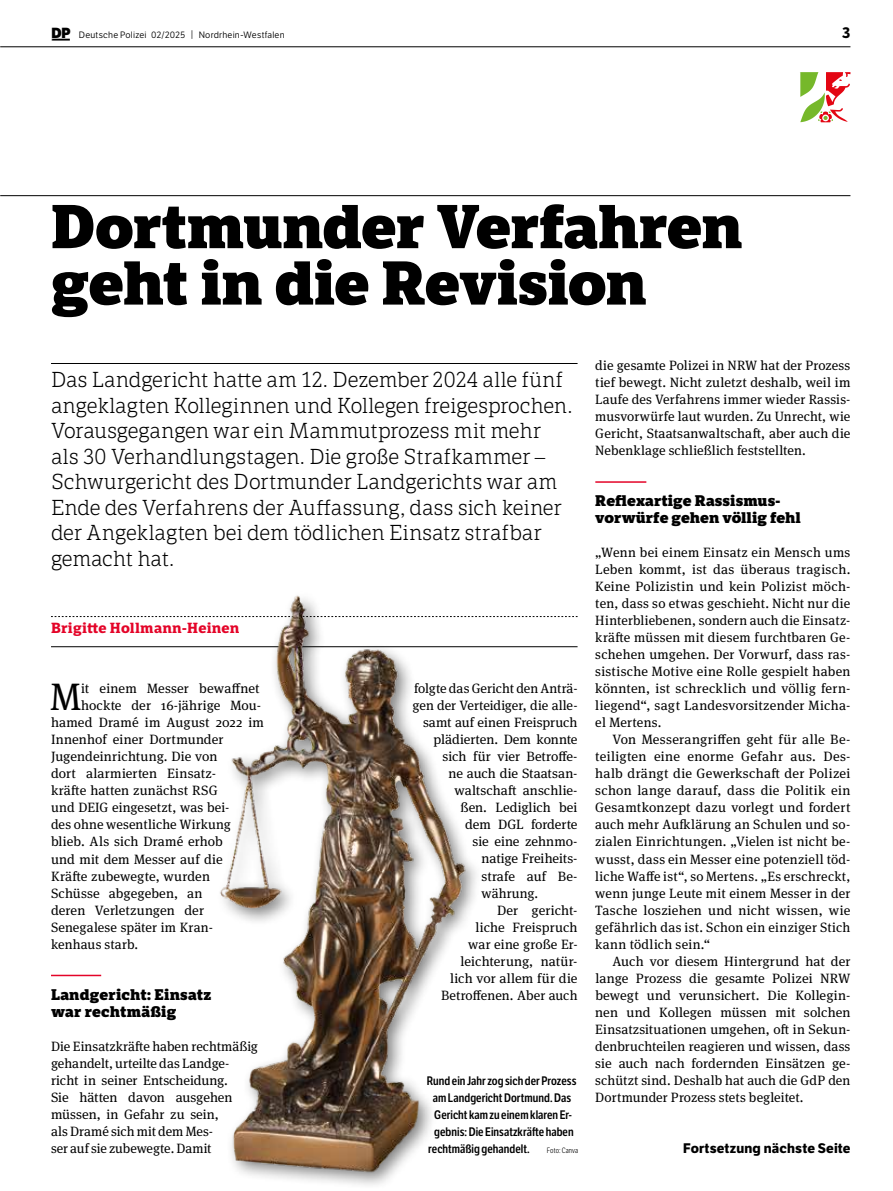
<style>
.page{position:relative;width:893px;height:1191px;background:#fff}
.page>*{position:absolute;margin:0;border:0;box-sizing:border-box;transform-origin:0 0}
.t1{font:800 60px/56.4px "LFT Etica Sheriff";letter-spacing:-.015em;color:#000}
.t2{font:38.25px "Meta Serif Pro";color:#000}
.t3{font:300 21px/25.5px "LFT Etica Sheriff";letter-spacing:-.015em;color:#000}
.t4{font:800 15px/17px "LFT Etica Sheriff";letter-spacing:.005em;color:#000}
.t5{font:700 15px "LFT Etica";color:#000}
.t6{font:700 14.25px "LFT Etica Sheriff";letter-spacing:.015em;color:#e40428}
.t7{font:13.5px/17px "Meta Serif Pro";letter-spacing:.005em;color:#000;text-align:justify}
.t8{font:700 13.5px "LFT Etica";letter-spacing:.015em;color:#000}
.t9{font:600 12px "LFT Etica Condensed";letter-spacing:.005em;color:#000}
.t10{font:9px "LFT Etica Bk";letter-spacing:.025em;color:#000}
.t11{font:300 7.5px "LFT Etica Condensed";letter-spacing:.01em;color:#000}
.s1{font-family:"LFT Etica XB";font-size:14.25px}
.s2{font-size:9.3px}
</style>
<div class="page">
<hr style="left:0;top:195px;width:850px;height:1px;background:#000">
<hr style="left:0;top:47px;width:850px;height:1px;background:#000">
<svg style="left:52px;top:39px;width:18px;height:2px"></svg>
<svg style="left:800px;top:72px;width:50px;height:50px"></svg>
<hr style="left:51px;top:363px;width:527px;height:1px;background:#000">
<hr style="left:51px;top:646px;width:527px;height:1px;background:#000">
<hr style="left:51px;top:974px;width:50px;height:2px;background:#e40428">
<hr style="left:595px;top:481px;width:51px;height:2px;background:#e40428">
<div style="left:214px;top:589px;width:269px;height:601px;background:#000;opacity:.5"></div>
<img style="left:62px;top:589px;width:516px;height:586px">
<p class="t10" style="left:52px;top:29px;width:235px"><span class="s1">DP</span> Deutsche Polizei 02/2025 <span class="s2">|</span> Nordrhein-Westfalen</p>
<p class="t5" style="left:842px;top:23px;width:10px">3</p>
<h1 class="t1" style="left:51px;top:199px;width:693px">Dortmunder Verfahren geht in die Revision</h1>
<p class="t7" style="left:595px;top:356px;width:257px">die gesamte Polizei in NRW hat der Prozess tief bewegt. Nicht zuletzt deshalb, weil im Laufe des Verfahrens immer wieder Rassis&shy;musvorwürfe laut wurden. Zu Unrecht, wie Gericht, Staatsanwaltschaft, aber auch die Nebenklage schließlich feststellten.</p>
<p class="t4" style="left:595px;top:492px;width:207px">Reflexartige Rassismus&shy;vorwürfe gehen völlig fehl</p>
<p class="t7" style="left:595px;top:543px;width:257px">„Wenn bei einem Einsatz ein Mensch ums Leben kommt, ist das überaus tragisch.<br>Keine Polizistin und kein Polizist möch&shy;ten, dass so etwas geschieht. Nicht nur die Hinterbliebenen, sondern auch die Einsatz&shy;kräfte müssen mit diesem furchtbaren Ge&shy;schehen umgehen. Der Vorwurf, dass ras&shy;sistische Motive eine Rolle gespielt haben könnten, ist schrecklich und völlig fern&shy;liegend“, sagt Landesvorsitzender Micha&shy;el Mertens.</p>
<p class="t7" style="left:595px;top:730px;width:257px;text-indent:17px">Von Messerangriffen geht für alle Be&shy;teiligten eine enorme Gefahr aus. Des&shy;halb drängt die Gewerkschaft der Polizei schon lange darauf, dass die Politik ein Gesamtkonzept dazu vorlegt und fordert auch mehr Aufklärung an Schulen und so&shy;zialen Einrichtungen. „Vielen ist nicht be&shy;wusst, dass ein Messer eine potenziell töd&shy;liche Waffe ist“, so Mertens. „Es erschreckt, wenn junge Leute mit einem Messer in der Tasche losziehen und nicht wissen, wie gefährlich das ist. Schon ein einziger Stich kann tödlich sein.“</p>
<p class="t7" style="left:595px;top:951px;width:257px;text-indent:17px">Auch vor diesem Hintergrund hat der lange Prozess die gesamte Polizei NRW bewegt und verunsichert. Die Kollegin&shy;nen und Kollegen müssen mit solchen Einsatzsituationen umgehen, oft in Sekun&shy;denbruchteilen reagieren und wissen, dass sie auch nach fordernden Einsätzen ge&shy;schützt sind. Deshalb hat auch die GdP den Dortmunder Prozess stets begleitet.</p>
<p class="t3" style="left:51px;top:367px;width:523px">Das Landgericht hatte am 12. Dezember 2024 alle fünf angeklagten Kolleginnen und Kollegen freigesprochen.<br>Vorausgegangen war ein Mammutprozess mit mehr als 30 Verhandlungstagen. Die große Strafkammer – Schwurgericht des Dortmunder Landgerichts war am Ende des Verfahrens der Auffassung, dass sich keiner der Angeklagten bei dem tödlichen Einsatz strafbar gemacht hat.</p>
<p class="t6" style="left:51px;top:619px;width:190px">Brigitte Hollmann-Heinen</p>
<p class="t7" style="left:414px;top:679px;width:165px">folgte das Gericht den Anträ-</p>
<p class="t7" style="left:413px;top:696px;width:167px">gen der Verteidiger, die alle-</p>
<p class="t7" style="left:423px;top:713px;width:156px">samt auf einen Freispruch</p>
<p class="t7" style="left:434px;top:730px;width:145px">plädierten. Dem konnte</p>
<p class="t7" style="left:443px;top:747px;width:136px">sich für vier Betroffe-</p>
<p class="t7" style="left:449px;top:764px;width:131px">ne auch die Staatsan-</p>
<p class="t7" style="left:455px;top:781px;width:125px">waltschaft anschlie-</p>
<p class="t7" style="left:461px;top:798px;width:118px">ßen. Lediglich bei</p>
<p class="t7" style="left:465px;top:815px;width:114px">dem DGL forderte</p>
<p class="t7" style="left:473px;top:832px;width:106px">sie eine zehnmo-</p>
<p class="t7" style="left:482px;top:849px;width:98px">natige Freiheits-</p>
<p class="t7" style="left:482px;top:866px;width:98px">strafe auf Be-</p>
<p class="t7" style="left:482px;top:883px;width:58px">währung.</p>
<p class="t7" style="left:497px;top:900px;width:82px">Der gericht-</p>
<p class="t7" style="left:476px;top:917px;width:104px">liche Freispruch</p>
<p class="t7" style="left:468px;top:934px;width:111px">war eine große Er-</p>
<p class="t7" style="left:461px;top:951px;width:119px">leichterung, natür-</p>
<p class="t7" style="left:450px;top:968px;width:129px">lich vor allem für die</p>
<p class="t7" style="left:441px;top:985px;width:138px">Betroffenen. Aber auch</p>
<h2 class="t2" style="left:51px;top:669px;width:32px">M</h2>
<p class="t7" style="left:81px;top:679px;width:180px">it einem Messer bewaffnet</p>
<p class="t7" style="left:81px;top:696px;width:181px">hockte der 16-jährige Mou-</p>
<p class="t7" style="left:51px;top:713px;width:214px">hamed Dramé im August 2022 im</p>
<p class="t7" style="left:51px;top:730px;width:174px">Innenhof einer Dortmunder</p>
<p class="t7" style="left:51px;top:747px;width:168px">Jugendeinrichtung. Die von</p>
<p class="t7" style="left:51px;top:764px;width:167px">dort alarmierten Einsatz-</p>
<p class="t7" style="left:51px;top:781px;width:168px">kräfte hatten zunächst RSG</p>
<p class="t7" style="left:51px;top:798px;width:180px">und DEIG eingesetzt, was bei-</p>
<p class="t7" style="left:51px;top:815px;width:182px">des ohne wesentliche Wirkung</p>
<p class="t7" style="left:51px;top:832px;width:173px">blieb. Als sich Dramé erhob</p>
<p class="t7" style="left:51px;top:849px;width:173px">und mit dem Messer auf die</p>
<p class="t7" style="left:51px;top:866px;width:160px">Kräfte zubewegte, wurden</p>
<p class="t7" style="left:51px;top:883px;width:153px">Schüsse abgegeben, an</p>
<p class="t7" style="left:51px;top:900px;width:154px">deren Verletzungen der</p>
<p class="t7" style="left:51px;top:917px;width:164px">Senegalese später im Kran-</p>
<p class="t7" style="left:51px;top:934px;width:89px">kenhaus starb.</p>
<p class="t4" style="left:51px;top:986px;width:162px">Landgericht: Einsatz war rechtmäßig</p>
<p class="t7" style="left:51px;top:1036px;width:208px;text-align:left">Die Einsatzkräfte haben rechtmäßig gehandelt, urteilte das Landge&shy;richt in seiner Entscheidung.<br>Sie hätten davon ausgehen müssen, in Gefahr zu sein,<br>als Dramé sich mit dem Mes-<br>ser auf sie zubewegte. Damit</p>
<p class="t9" style="left:427px;top:1073px;width:151px">Rund ein Jahr zog sich der Prozess</p>
<p class="t9" style="left:433px;top:1090px;width:140px">am Landgericht Dortmund. Das</p>
<p class="t9" style="left:434px;top:1107px;width:139px">Gericht kam zu einem klaren Er-</p>
<p class="t9" style="left:434px;top:1124px;width:141px">gebnis: Die Einsatzkräfte haben</p>
<p class="t9" style="left:428px;top:1141px;width:103px">rechtmäßig gehandelt.</p>
<p class="t11" style="left:547px;top:1145px;width:33px">Foto: Canva</p>
<p class="t8" style="left:683px;top:1139px;width:169px">Fortsetzung nächste Seite</p>
</div>
